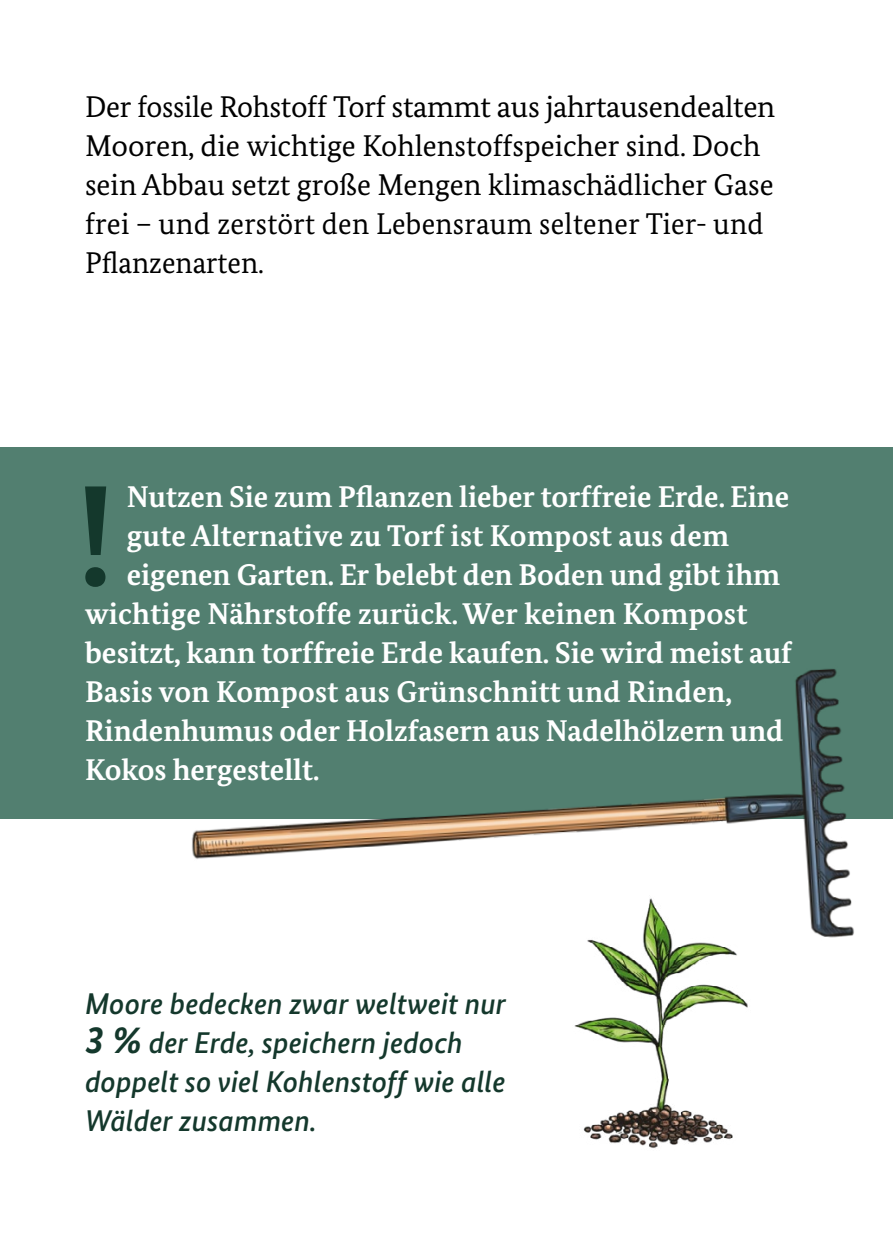
<style>
.page{position:relative;width:893px;height:1259px;background:#fff}
.page>*{position:absolute;margin:0;border:0;box-sizing:border-box;transform-origin:0 0}
.TEXT_TIPP_Text{font:700 143.1px "Bundes Serif";color:#14382c}
.TEXT_TIPP_Text-2{font:700 30px "Bundes Serif";color:#fff}
.TEXT_Fließtext{font:30px/39px "Bundes Serif";color:#000}
.Fließtext_Legende_kursiv_grau{font:italic 500 30px/39px "Bundes Sans";color:#14382c}
.s1{font-weight:700;font-size:39px}
</style>
<div class="page">
<div style="left:0;top:447px;width:893px;height:372px;background:#527f70"></div>
<img style="left:574px;top:1000px;width:174px;height:148px">
<img style="left:192px;top:669px;width:662px;height:331px">
<p class="TEXT_Fließtext" style="left:85px;top:87px;width:692px">Der fossile Rohstoff Torf stammt aus jahrtausendealten Mooren, die wichtige Kohlenstoffspeicher sind. Doch sein Abbau setzt große Mengen klimaschädlicher Gase frei – und zerstört den Lebensraum seltener Tier- und Pflanzenarten.</p>
<p class="TEXT_TIPP_Text" style="left:77px;top:449px;width:40px">!</p>
<p class="TEXT_TIPP_Text-2" style="left:127px;top:478px;width:664px">Nutzen Sie zum Pflanzen lieber torffreie Erde. Eine</p>
<p class="TEXT_TIPP_Text-2" style="left:127px;top:517px;width:604px">gute Alternative zu Torf ist Kompost aus dem</p>
<p class="TEXT_TIPP_Text-2" style="left:127px;top:556px;width:655px">eigenen Garten. Er belebt den Boden und gibt ihm</p>
<p class="TEXT_TIPP_Text-2" style="left:85px;top:595px;width:664px">wichtige Nährstoffe zurück. Wer keinen Kompost</p>
<p class="TEXT_TIPP_Text-2" style="left:85px;top:634px;width:708px">besitzt, kann torffreie Erde kaufen. Sie wird meist auf</p>
<p class="TEXT_TIPP_Text-2" style="left:85px;top:673px;width:649px">Basis von Kompost aus Grünschnitt und Rinden,</p>
<p class="TEXT_TIPP_Text-2" style="left:85px;top:712px;width:700px">Rindenhumus oder Holzfasern aus Nadelhölzern und</p>
<p class="TEXT_TIPP_Text-2" style="left:85px;top:751px;width:236px">Kokos hergestellt.</p>
<p class="Fließtext_Legende_kursiv_grau" style="left:85px;top:984px;width:423px">Moore bedecken zwar weltweit nur<br><span class="s1">3 %</span> der Erde, speichern jedoch doppelt so viel Kohlenstoff wie alle<br>Wälder zusammen.</p>
</div>
